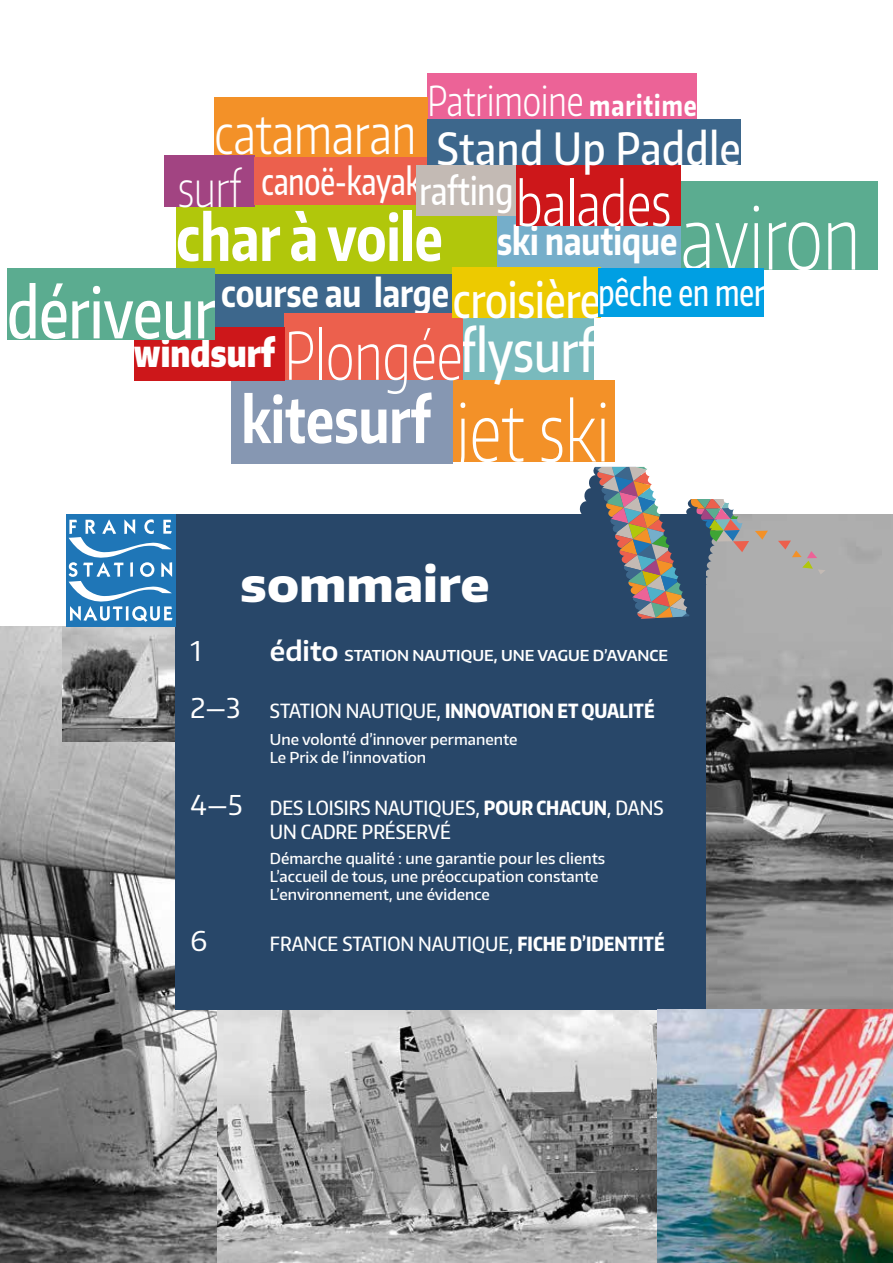
<style>
.page{position:relative;width:893px;height:1263px;background:#fff}
.page>*{position:absolute;margin:0;border:0;box-sizing:border-box;transform-origin:0 0}
.t1{font:200 85.95px "Encode Sans Condensed";color:#fff;scale:.87 1}
.t2{font:200 79.35px "Encode Sans Condensed";color:#fff;scale:.87 1}
.t3{font:500 68.55px "Encode Sans Condensed";color:#fff;scale:.87 1}
.t4{font:200 64.65px "Encode Sans Condensed";color:#fff;scale:.87 1}
.t5{font:700 62.1px "Encode Sans Condensed";color:#fff;scale:.87 1}
.t6{font:300 59.1px "Encode Sans Condensed";color:#fff;scale:.87 1}
.t7{font:500 57.3px "Encode Sans Condensed";color:#fff;scale:.87 1}
.t8{font:300 55.05px "Encode Sans Condensed";color:#fff;scale:.87 1}
.t9{font:200 49.8px "Encode Sans Condensed";color:#fff;scale:.87 1}
.t10{font:500 48.75px "Encode Sans Condensed";color:#fff;scale:.87 1}
.t11{font:800 48.3px "Encode Sans";color:#fff}
.t12{font:500 44.4px "Encode Sans Condensed";letter-spacing:.02em;color:#fff;scale:.95 1}
.t13{font:300 41.1px "Encode Sans Condensed";color:#fff;scale:.87 1}
.t14{font:700 38.25px "Encode Sans Condensed";color:#fff;scale:.87 1}
.t15{font:900 38.25px "Encode Sans Condensed";color:#fff;scale:.87 1}
.t16{font:500 38.25px "Encode Sans Condensed";color:#fff;scale:.87 1}
.t17{font:500 37.2px "Encode Sans Condensed";color:#fff;scale:.8 1}
.t18{font:27.3px "Encode Sans";color:#fff}
.t19{font:500 19.5px/23.4px "Encode Sans Condensed";color:#fff}
.t20{font:800 19.5px "Encode Sans Compressed";color:#fff}
.t21{font:500 15px/18px "Encode Sans";color:#fff}
.t22{font:600 15px "Encode Sans";color:#fff}
.s1{font-weight:700;font-size:28.5px}
.s2{font-size:27px}
.s3{font-family:"Encode Sans";font-weight:400;font-size:27.3px}
.s4{font-family:"Encode Sans Condensed";font-weight:500}
.s5{font-family:"Encode Sans Compressed";font-weight:800}
</style>
<div class="page">
<div style="left:214px;top:268px;width:242px;height:60px;background:#3d678c"></div>
<div style="left:451px;top:380px;width:164px;height:81px;background:#f39128"></div>
<img style="left:0;top:627px;width:217px;height:636px">
<img style="left:63px;top:627px;width:112px;height:115px">
<img style="left:217px;top:1009px;width:459px;height:254px">
<img style="left:676px;top:514px;width:217px;height:496px">
<div style="left:175px;top:514px;width:530px;height:495px;background:#284769"></div>
<div style="left:66px;top:514px;width:109px;height:113px;background:#1f76b7"></div>
<svg style="left:69px;top:519px;width:103px;height:103px"></svg>
<div style="left:231px;top:379px;width:222px;height:84px;background:#8697b2"></div>
<div style="left:497px;top:216px;width:184px;height:52px;background:#75aeca"></div>
<div style="left:459px;top:313px;width:135px;height:67px;background:#79babd"></div>
<div style="left:427px;top:73px;width:270px;height:48px;background:#ec6397"></div>
<div style="left:214px;top:97px;width:213px;height:60px;background:#f39128"></div>
<div style="left:681px;top:181px;width:197px;height:89px;background:#5bac90"></div>
<div style="left:176px;top:197px;width:321px;height:77px;background:#b1c70b"></div>
<div style="left:164px;top:155px;width:90px;height:52px;background:#a24482"></div>
<div style="left:284px;top:313px;width:179px;height:67px;background:#ec604d"></div>
<div style="left:453px;top:268px;width:148px;height:50px;background:#edca00"></div>
<div style="left:134px;top:328px;width:150px;height:53px;background:#cd171a"></div>
<div style="left:254px;top:157px;width:173px;height:48px;background:#ec604d"></div>
<div style="left:598px;top:268px;width:166px;height:48px;background:#009fe3"></div>
<div style="left:516px;top:165px;width:165px;height:61px;background:#cd171a"></div>
<div style="left:427px;top:119px;width:314px;height:45px;background:#3d678c"></div>
<div style="left:7px;top:268px;width:207px;height:71px;background:#5bac90"></div>
<div style="left:417px;top:166px;width:99px;height:50px;background:#c3bab4"></div>
<img style="left:657px;top:1010px;width:236px;height:253px">
<svg style="left:778px;top:540px;width:48px;height:34px;background:#b3a9a3"></svg>
<svg style="left:755px;top:531px;width:13px;height:9px"></svg>
<svg style="left:579px;top:467px;width:170px;height:152px"></svg>
<h3 class="t13" style="left:427px;top:73px;width:311px">Patrimoine <span class="s1">maritime</span></h3>
<h3 class="t8" style="left:214px;top:97px;width:233px">catamaran</h3>
<h3 class="t12" style="left:437px;top:119px;width:321px">STAND UP PADDLE</h3>
<h3 class="t17" style="left:261px;top:157px;width:201px">CANOË-KAYAK</h3>
<h3 class="t9" style="left:178px;top:155px;width:75px">surf</h3>
<h3 class="t16" style="left:419px;top:166px;width:109px">RAFTING</h3>
<h3 class="t6" style="left:516px;top:165px;width:180px">balades</h3>
<h3 class="t5" style="left:176px;top:197px;width:308px">char à voile</h3>
<h1 class="t1" style="left:681px;top:181px;width:208px">aviron</h1>
<h3 class="t14" style="left:497px;top:216px;width:209px">ski nautique</h3>
<h3 class="t17" style="left:598px;top:268px;width:209px">PÊCHE EN MER</h3>
<h3 class="t14" style="left:221px;top:268px;width:264px">course au large</h3>
<h3 class="t10" style="left:453px;top:268px;width:172px">CROISIÈRE</h3>
<h3 class="t3" style="left:7px;top:268px;width:241px">DÉRIVEUR</h3>
<h3 class="t7" style="left:459px;top:313px;width:157px">FLYSURF</h3>
<h3 class="t4" style="left:284px;top:313px;width:206px">Plongée</h3>
<h3 class="t15" style="left:134px;top:328px;width:164px">windsurf</h3>
<h3 class="t5" style="left:241px;top:379px;width:219px">kitesurf</h3>
<h2 class="t2" style="left:456px;top:380px;width:178px">jet ski</h2>
<h3 class="t11" style="left:240px;top:552px;width:251px">sommaire</h3>
<h3 class="t18" style="left:190px;top:633px;width:13px">1</h3>
<p class="t22" style="left:270px;top:646px;width:400px"><span class="s2">ÉDITO</span> STATION NAUTIQUE, UNE VAGUE D’AVANCE</p>
<h3 class="t20" style="left:190px;top:698px;width:466px"><span class="s3">2—3</span> <span class="s4">STATION NAUTIQUE,</span> INNOVATION ET QUALITÉ</h3>
<p class="t21" style="left:270px;top:730px;width:249px">Une volonté d’innover permanente<br>Le Prix de l’innovation</p>
<h3 class="t19" style="left:270px;top:796px;width:394px;text-indent:-79px"><span class="s3">4—5</span> DES LOISIRS NAUTIQUES, <span class="s5">POUR CHACUN</span>, DANS<br>UN CADRE PRÉSERVÉ</h3>
<p class="t21" style="left:270px;top:849px;width:337px">Démarche qualité : une garantie pour les clients<br>L’accueil de tous, une préoccupation constante<br>L’environnement, une évidence</p>
<h3 class="t18" style="left:190px;top:923px;width:18px">6</h3>
<h3 class="t19" style="left:270px;top:931px;width:396px">FRANCE STATION NAUTIQUE, <span class="s5">FICHE D’IDENTITÉ</span></h3>
</div>
